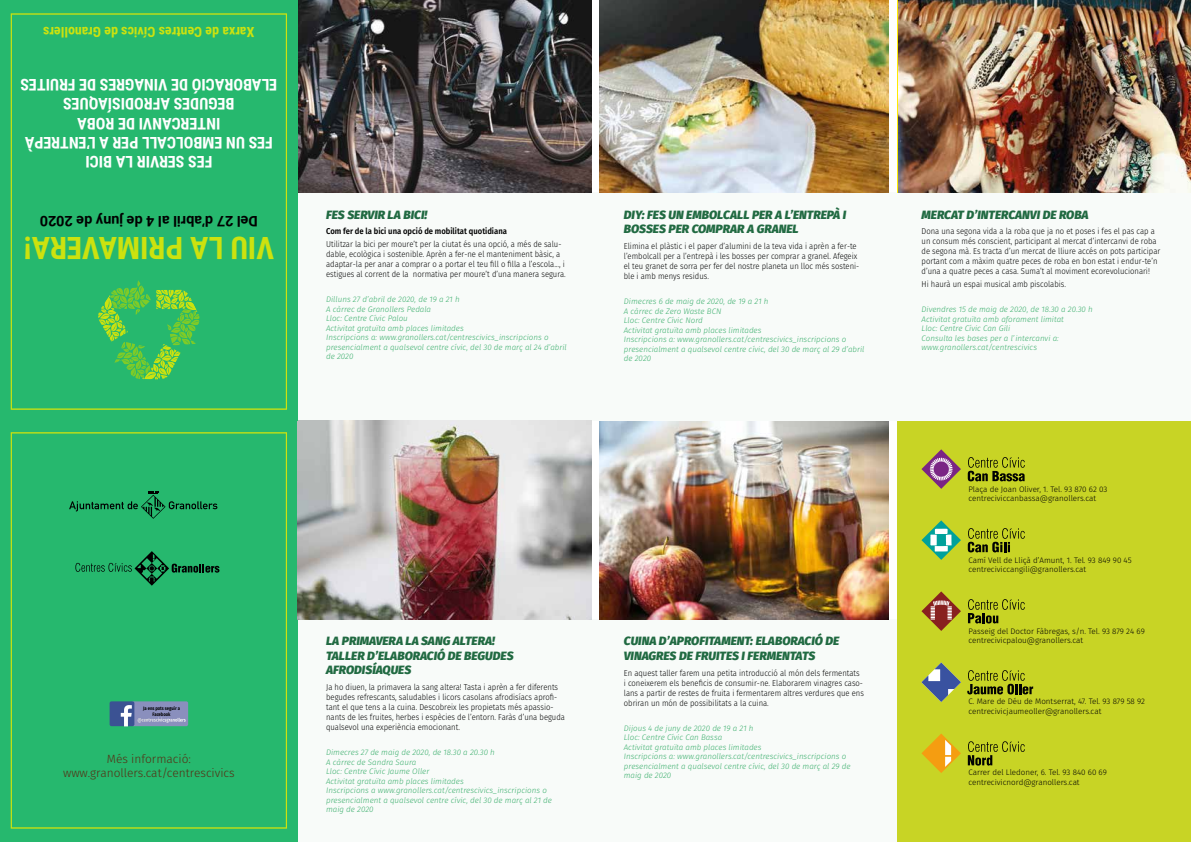
<style>
.page{position:relative;width:1191px;height:842px;background:#fff}
.page>*{position:absolute;margin:0;border:0;box-sizing:border-box;transform-origin:0 0}
.t1{font:700 30.7px "Roboto Condensed";color:#cce20f}
.t2{font:700 16px/19.2px "Roboto Condensed";color:#fff;text-align:center}
.t3{font:700 14.4px "Roboto";color:#000}
.t4{font:700 14px "Roboto Condensed";color:#cce20f}
.t5{font:italic 800 12px/14.4px "Fira Sans";color:#216a42}
.t6{font:300 11.9px/14.3px "Fira Sans";color:#562e13;text-align:center}
.t7{font:300 8.5px/10px "Fira Sans";color:#000;scale:.9 1}
.t8{font:600 8.5px "Fira Sans";color:#000;scale:.9 1}
.t9{font:italic 300 8px/9.5px "Fira Sans";color:#3caf6d}
.t10{font:300 8px/9.6px "Fira Sans";color:#000}
.t11{font:700 5px/6px "Fira Sans";color:#000;text-align:center;scale:.84 1}
.t12{font:700 5px "Fira Sans";color:#fff;scale:.84 1}
</style>
<div class="page">
<div style="left:0;top:421px;width:298px;height:421px;background:#26b86e"></div>
<svg style="left:11px;top:432px;width:276px;height:397px"></svg>
<div style="left:298px;top:193px;width:893px;height:228px;background:#f8fbf9"></div>
<div style="left:298px;top:619px;width:599px;height:223px;background:#f8fbf9"></div>
<img style="left:298px;top:0;width:293px;height:193px">
<img style="left:298px;top:421px;width:293px;height:198px">
<img style="left:600px;top:0;width:289px;height:193px">
<img style="left:600px;top:421px;width:289px;height:198px">
<img style="left:898px;top:0;width:293px;height:193px">
<div style="left:131px;top:701px;width:57px;height:25px;background:#8a8fbd;border-radius:2px"></div>
<div style="left:110px;top:701px;width:24px;height:25px;background:#3b5293;border-radius:2px"></div>
<svg style="left:121px;top:705px;width:11px;height:21px"></svg>
<div style="left:0;top:0;width:298px;height:421px;background:#26b86e"></div>
<svg style="left:11px;top:13px;width:276px;height:397px"></svg>
<svg style="left:98px;top:280px;width:102px;height:99px"></svg>
<div style="left:897px;top:421px;width:294px;height:421px;background:#c8d425"></div>
<svg style="left:967px;top:457px;width:57px;height:24px"></svg>
<svg style="left:921px;top:449px;width:40px;height:40px"></svg>
<svg style="left:921px;top:520px;width:40px;height:40px"></svg>
<svg style="left:967px;top:528px;width:57px;height:24px"></svg>
<svg style="left:968px;top:599px;width:56px;height:24px"></svg>
<svg style="left:921px;top:591px;width:40px;height:40px"></svg>
<svg style="left:967px;top:670px;width:66px;height:24px"></svg>
<svg style="left:921px;top:662px;width:40px;height:40px"></svg>
<svg style="left:921px;top:734px;width:40px;height:39px"></svg>
<svg style="left:967px;top:741px;width:57px;height:25px"></svg>
<svg style="left:75px;top:551px;width:144px;height:35px"></svg>
<svg style="left:69px;top:492px;width:148px;height:27px"></svg>
<h3 class="t4" style="left:254px;top:42px;width:213px;rotate:-180deg">Xarxa de Centres Cívics de Granollers</h3>
<h2 class="t2" style="left:277px;top:172px;width:258px;rotate:-180deg">FES SERVIR LA BICI<br>FES UN EMBOLCALL PER A L’ENTREPÀ<br>INTERCANVI DE ROBA<br>BEGUDES AFRODISÍAQUES<br>ELABORACIÓ DE VINAGRES DE FRUITES</h2>
<h3 class="t3" style="left:258px;top:231px;width:220px;rotate:-180deg">Del 27 d’abril al 4 de juny de 2020</h3>
<h1 class="t1" style="left:274px;top:269px;width:252px;rotate:-180deg">VIU LA PRIMAVERA!</h1>
<h3 class="t5" style="left:326px;top:207px;width:103px">FES SERVIR LA BICI!</h3>
<p class="t8" style="left:326px;top:226px;width:202px">Com fer de la bici una opció de mobilitat quotidiana</p>
<p class="t7" style="left:326px;top:239px;width:268px">Utilitzar la bici per moure’t per la ciutat és una opció, a més de salu&shy;dable, ecològica i sostenible. Aprèn a fer-ne el manteniment bàsic, a adaptar-la per anar a comprar o a portar el teu fill o filla a l’escola..., i estigues al corrent de la normativa per moure’t d’una manera segura.</p>
<p class="t9" style="left:326px;top:295px;width:242px">Dilluns 27 d’abril de 2020, de 19 a 21 h<br>A càrrec de Granollers Pedala<br>Lloc: Centre Cívic Palou<br>Activitat gratuïta amb places limitades<br>Inscripcions a: www.granollers.cat/centrescivics_inscripcions o presencialment a qualsevol centre cívic, del 30 de març al 24 d’abril de 2020</p>
<p class="t11" style="left:143px;top:705px;width:45px">Ja ens pots seguir a<br>Facebook</p>
<p class="t12" style="left:137px;top:716px;width:59px">@centrescivicsgranollers</p>
<h3 class="t6" style="left:63px;top:752px;width:173px">Més informació: www.granollers.cat/centrescivics</h3>
<h3 class="t5" style="left:326px;top:634px;width:189px">LA PRIMAVERA LA SANG ALTERA!<br>TALLER D’ELABORACIÓ DE BEGUDES<br>AFRODISÍAQUES</h3>
<p class="t7" style="left:326px;top:682px;width:267px">Ja ho diuen, la primavera la sang altera! Tasta i aprèn a fer diferents begudes refrescants, saludables i licors casolans afrodisíacs aprofi&shy;tant el que tens a la cuina. Descobreix les propietats més apassio&shy;nants de les fruites, herbes i espècies de l’entorn. Faràs d’una beguda qualsevol una experiència emocionant.</p>
<p class="t9" style="left:326px;top:747px;width:227px">Dimecres 27 de maig de 2020, de 18.30 a 20.30 h<br>A càrrec de Sandra Saura<br>Lloc: Centre Cívic Jaume Oller<br>Activitat gratuïta amb places limitades<br>Inscripcions a www.granollers.cat/centrescivics_inscripcions o presencialment a qualsevol centre cívic, del 30 de març al 21 de maig de 2020</p>
<h3 class="t5" style="left:624px;top:207px;width:224px">DIY: FES UN EMBOLCALL PER A L’ENTREPÀ I<br>BOSSES PER COMPRAR A GRANEL</h3>
<p class="t7" style="left:624px;top:241px;width:263px">Elimina el plàstic i el paper d’alumini de la teva vida i aprèn a fer-te l’embolcall per a l’entrepà i les bosses per comprar a granel. Afegeix el teu granet de sorra per fer del nostre planeta un lloc més sosteni&shy;ble i amb menys residus.</p>
<p class="t9" style="left:624px;top:296px;width:242px">Dimecres 6 de maig de 2020, de 19 a 21 h<br>A càrrec de Zero Waste BCN<br>Lloc: Centre Cívic Nord<br>Activitat gratuïta amb places limitades<br>Inscripcions a: www.granollers.cat/centrescivics_inscripcions o presencialment a qualsevol centre cívic, del 30 de març al 29 d’abril de 2020</p>
<h3 class="t5" style="left:624px;top:634px;width:217px">CUINA D’APROFITAMENT: ELABORACIÓ DE<br>VINAGRES DE FRUITES I FERMENTATS</h3>
<p class="t7" style="left:624px;top:667px;width:268px">En aquest taller farem una petita introducció al món dels fermentats<br>i coneixerem els beneficis de consumir-ne. Elaborarem vinagres caso&shy;lans a partir de restes de fruita i fermentarem altres verdures que ens obriran un món de possibilitats a la cuina.</p>
<p class="t9" style="left:624px;top:723px;width:228px">Dijous 4 de juny de 2020 de 19 a 21 h<br>Lloc: Centre Cívic Can Bassa<br>Activitat gratuïta amb places limitades<br>Inscripcions a: www.granollers.cat/centrescivics_inscripcions o presencialment a qualsevol centre cívic, del 30 de març al 29 de maig de 2020</p>
<h3 class="t5" style="left:921px;top:207px;width:168px">MERCAT D’INTERCANVI DE ROBA</h3>
<p class="t7" style="left:921px;top:226px;width:267px">Dona una segona vida a la roba que ja no et poses i fes el pas cap a un consum més conscient, participant al mercat d’intercanvi de roba de segona mà. Es tracta d’un mercat de lliure accés on pots participar portant com a màxim quatre peces de roba en bon estat i endur-te’n d’una a quatre peces a casa. Suma’t al moviment ecorevolucionari!</p>
<p class="t7" style="left:921px;top:279px;width:162px">Hi haurà un espai musical amb piscolabis.</p>
<p class="t9" style="left:921px;top:305px;width:173px">Divendres 15 de maig de 2020, de 18.30 a 20.30 h Activitat gratuïta amb aforament limitat<br>Lloc: Centre Cívic Can Gili<br>Consulta les bases per a l’intercanvi a: www.granollers.cat/centrescivics</p>
<p class="t10" style="left:968px;top:484px;width:140px">Plaça de Joan Oliver, 1. Tel. 93 870 62 03 centreciviccanbassa@granollers.cat</p>
<p class="t10" style="left:968px;top:555px;width:165px">Camí Vell de Lliçà d’Amunt, 1. Tel. 93 849 90 45 centreciviccangili@granollers.cat</p>
<p class="t10" style="left:968px;top:626px;width:178px">Passeig del Doctor Fàbregas, s/n. Tel. 93 879 24 69 centrecivicpalou@granollers.cat</p>
<p class="t10" style="left:968px;top:697px;width:178px">C. Mare de Déu de Montserrat, 47. Tel. 93 879 58 92 centrecivicjaumeoller@granollers.cat</p>
<p class="t10" style="left:968px;top:768px;width:140px">Carrer del Lledoner, 6. Tel. 93 840 60 69 centrecivicnord@granollers.cat</p>
</div>
